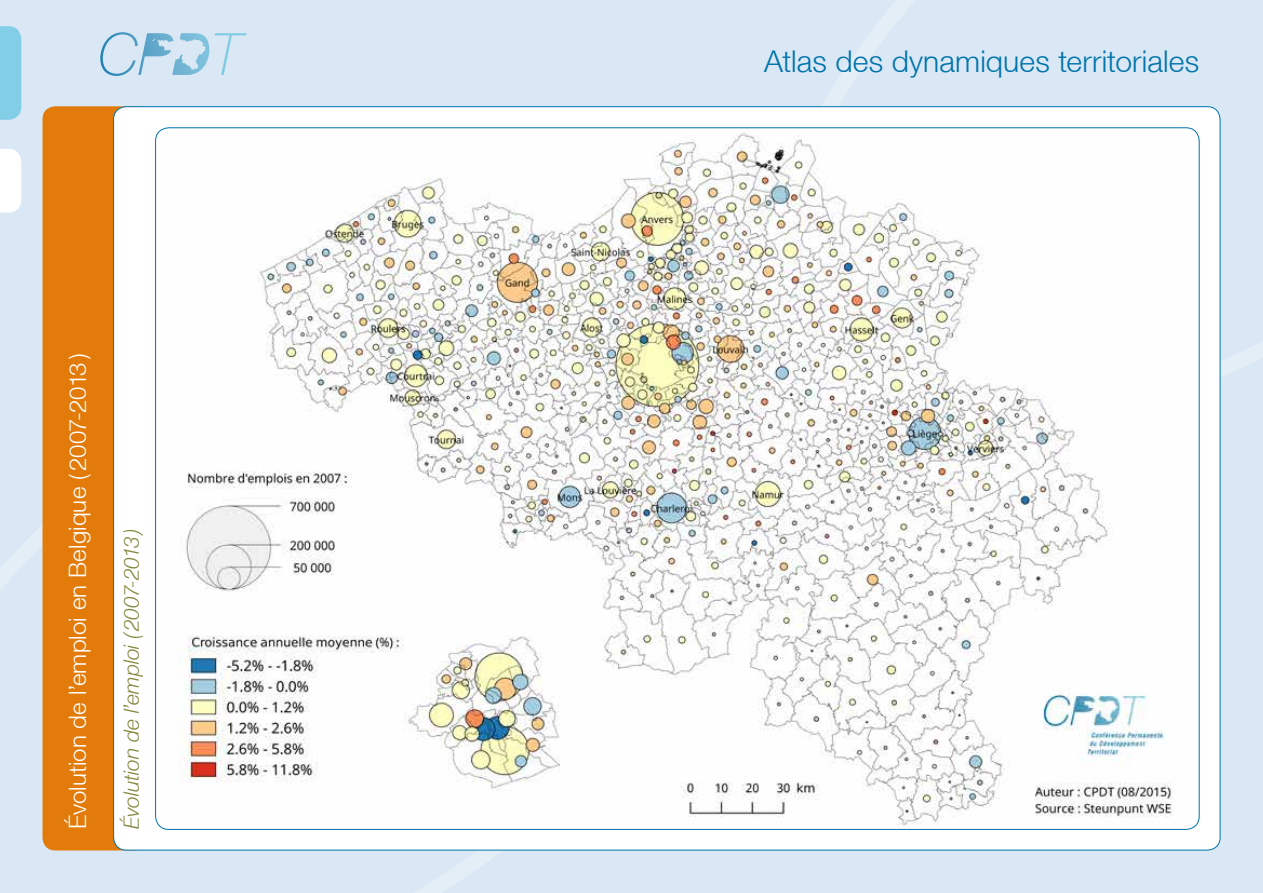
<style>
.page{position:relative;width:1263px;height:893px;background:#d9e8f4}
.page>*{position:absolute;margin:0;border:0;box-sizing:border-box;transform-origin:0 0}
.t1{font:300 30px "Helvetica Neue LT";letter-spacing:.005em;color:#0073ab}
.t2{font:300 24px "Helvetica Neue LT";letter-spacing:.005em;color:#fff}
.t3{font:italic 300 21px "Helvetica Neue LT";letter-spacing:-.01em;color:#84873f}
</style>
<div class="page">
<div style="left:43px;top:106px;width:106px;height:744px;background:#e27b0a;border-radius:13px"></div>
<div style="left:0;top:26px;width:21px;height:94px;background:#82cee6"></div>
<svg style="left:0;top:149px;width:21px;height:64px"></svg>
<div style="left:114px;top:107px;width:1106px;height:743px;background:#fff;border-radius:13px"></div>
<svg style="left:215px;top:33px;width:32px;height:42px"></svg>
<svg style="left:100px;top:32px;width:109px;height:44px"></svg>
<img style="left:162px;top:129px;width:1029px;height:699px">
<p class="t2" style="left:63px;top:829px;width:477px;rotate:-90deg">Évolution de l’emploi en Belgique (2007-2013)</p>
<p class="t3" style="left:119px;top:829px;width:304px;rotate:-90deg">Évolution de l’emploi (2007-2013)</p>
<p class="t1" style="left:764px;top:43px;width:436px">Atlas des dynamiques territoriales</p>
</div>
